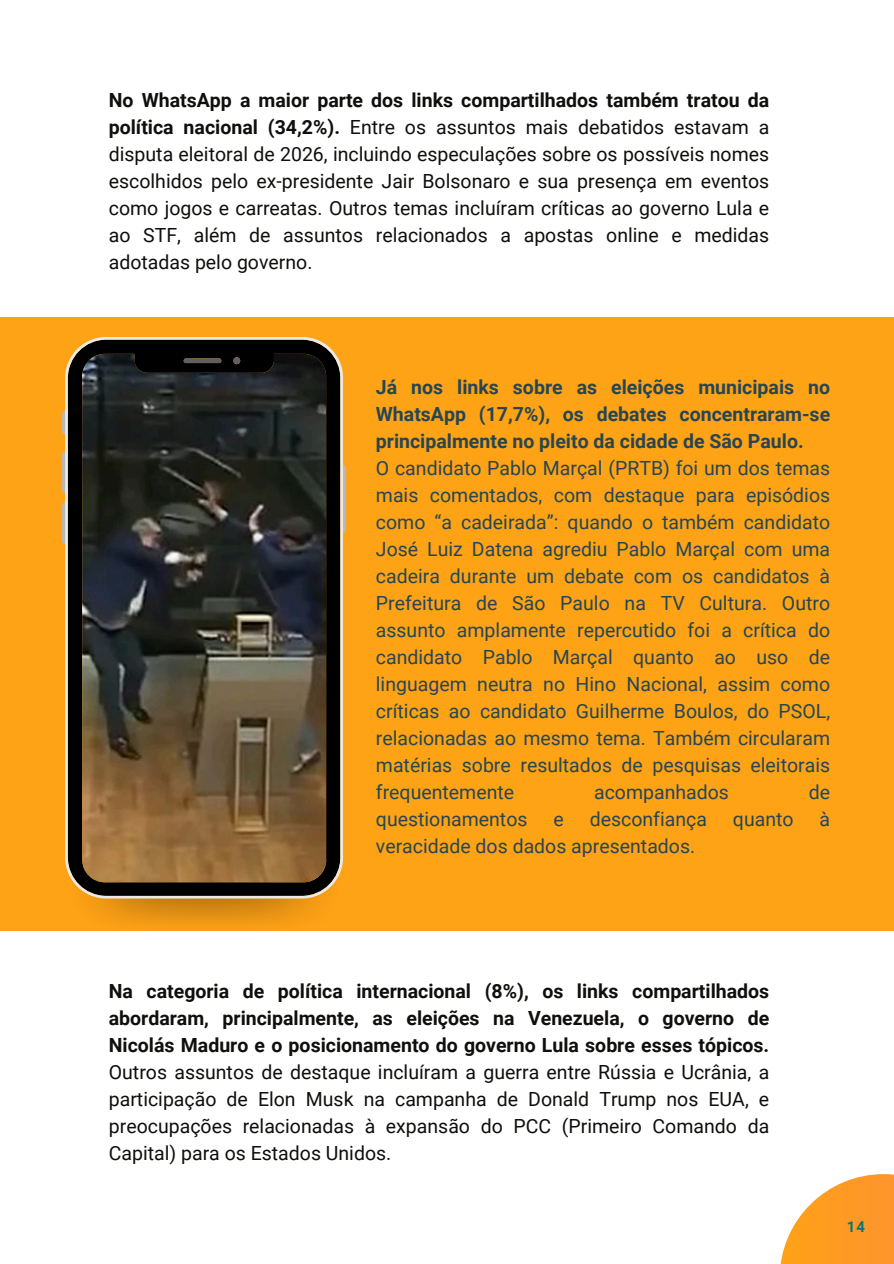
<style>
.page{position:relative;width:894px;height:1264px;background:#fff}
.page>*{position:absolute;margin:0;border:0;box-sizing:border-box;transform-origin:0 0}
.t1{font:19.5px/27px "Roboto";color:#100f0d;text-align:justify}
.t2{font:19.5px/27px "Roboto";color:#264653}
.t3{font:700 15px "Roboto";color:#037682}
.s1{font-weight:700}
</style>
<div class="page">
<svg style="left:780px;top:1174px;width:113px;height:89px;fill:#fe9c27"></svg>
<div style="left:0;top:317px;width:893px;height:613px;background:#fea216"></div>
<img style="left:65px;top:898px;width:278px;height:33px">
<svg style="left:62px;top:411px;width:3px;height:23px"></svg>
<svg style="left:62px;top:451px;width:3px;height:42px"></svg>
<svg style="left:62px;top:502px;width:3px;height:42px"></svg>
<svg style="left:343px;top:465px;width:3px;height:67px"></svg>
<svg style="left:65px;top:337px;width:278px;height:561px;background:#453d2f"></svg>
<p class="t1" style="left:109px;top:86px;width:661px"><span class="s1">No WhatsApp a maior parte dos links compartilhados também tratou da política nacional (34,2%).</span> Entre os assuntos mais debatidos estavam a disputa eleitoral de 2026, incluindo especulações sobre os possíveis nomes escolhidos pelo ex-presidente Jair Bolsonaro e sua presença em eventos como jogos e carreatas. Outros temas incluíram críticas ao governo Lula e ao STF, além de assuntos relacionados a apostas online e medidas adotadas pelo governo.</p>
<h1 class="t2" style="left:376px;top:373px;width:455px"><span class="s1">Já nos links sobre as eleições municipais no WhatsApp (17,7%), os debates concentraram-se principalmente no pleito da cidade de São Paulo.<br></span>O candidato Pablo Marçal (PRTB) foi um dos temas mais comentados, com destaque para episódios como “a cadeirada”: quando o também candidato José Luiz Datena agrediu Pablo Marçal com uma cadeira durante um debate com os candidatos à Prefeitura de São Paulo na TV Cultura. Outro assunto amplamente repercutido foi a crítica do candidato Pablo Marçal quanto ao uso de linguagem neutra no Hino Nacional, assim como críticas ao candidato Guilherme Boulos, do PSOL, relacionadas ao mesmo tema. Também circularam matérias sobre resultados de pesquisas eleitorais frequentemente</h1>
<h1 class="t2" style="left:594px;top:778px;width:136px">acompanhados</h1>
<h1 class="t2" style="left:808px;top:778px;width:23px">de</h1>
<h1 class="t2" style="left:376px;top:805px;width:153px">questionamentos</h1>
<h1 class="t2" style="left:553px;top:805px;width:12px">e</h1>
<h1 class="t2" style="left:589px;top:805px;width:119px">desconfiança</h1>
<h1 class="t2" style="left:732px;top:805px;width:62px">quanto</h1>
<h1 class="t2" style="left:819px;top:805px;width:12px">à</h1>
<h1 class="t2" style="left:376px;top:832px;width:321px">veracidade dos dados apresentados.</h1>
<p class="t1" style="left:109px;top:977px;width:661px"><span class="s1">Na categoria de política internacional (8%), os links compartilhados abordaram, principalmente, as eleições na Venezuela, o governo de Nicolás Maduro e o posicionamento do governo Lula sobre esses tópicos.<br></span>Outros assuntos de destaque incluíram a guerra entre Rússia e Ucrânia, a participação de Elon Musk na campanha de Donald Trump nos EUA, e preocupações relacionadas à expansão do PCC (Primeiro Comando da Capital) para os Estados Unidos.</p>
<h1 class="t3" style="left:846px;top:1218px;width:20px">14</h1>
</div>
